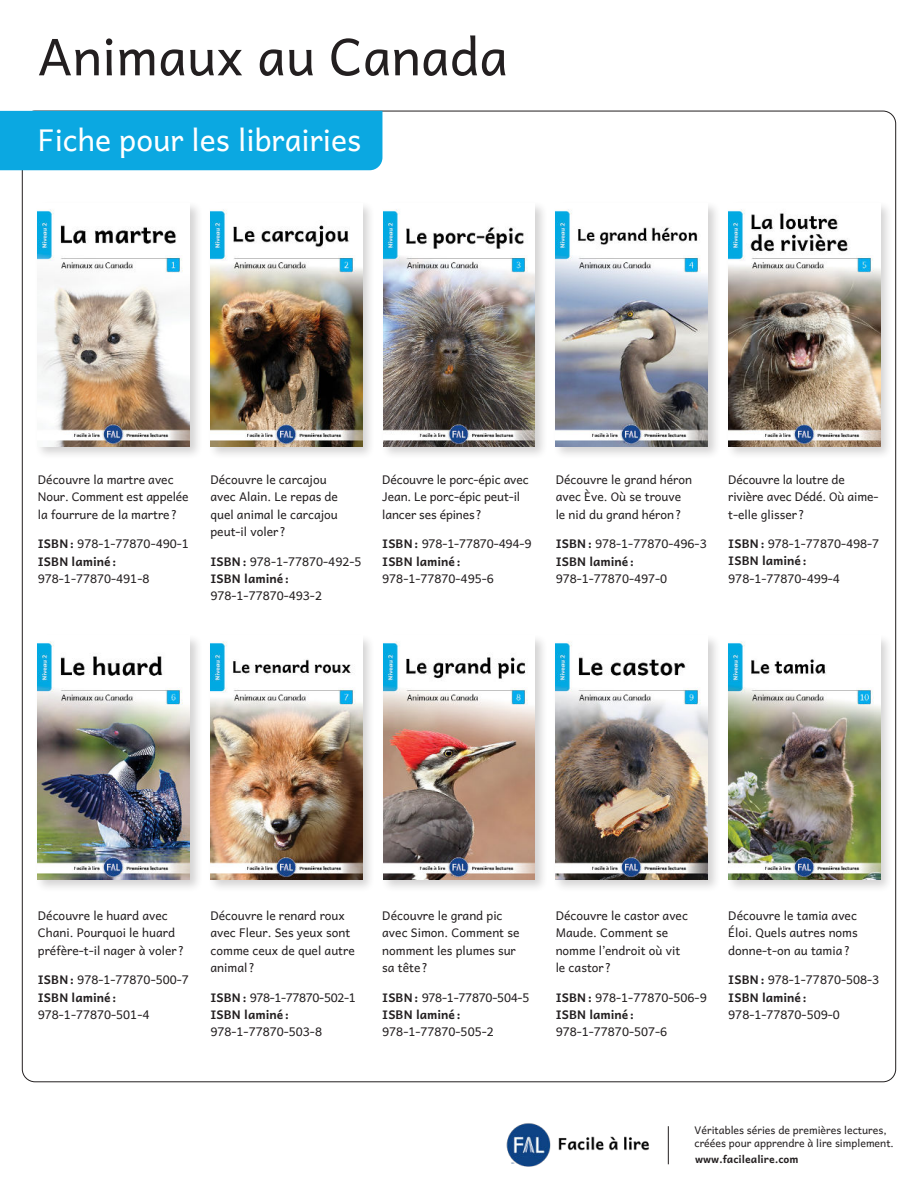
<style>
.page{position:relative;width:918px;height:1188px;background:#fff}
.page>*{position:absolute;margin:0;border:0;box-sizing:border-box;transform-origin:0 0}
.t1{font:51px "Andika New Basic";color:#231f20}
.t2{font:30px "Andika New Basic";color:#fff}
.t3{font:12px/17.4px "Andika New Basic";color:#231f20}
.t4{font:12px/17.4px "Andika New Basic";letter-spacing:-.03em;color:#231f20}
.t5{font:12px/17.4px "Andika New Basic";letter-spacing:-.02em;color:#231f20}
.t6{font:10.5px/12.6px "Andika New Basic";color:#231f20}
.t7{font:700 10.5px "Andika New Basic";color:#231f20}
.s1{font-weight:700}
</style>
<div class="page">
<div style="left:0;top:111px;width:382px;height:59px;background:#0ba8e1"></div>
<div style="left:35px;top:201px;width:168px;height:259px;background:#231f20;opacity:.2"></div>
<img style="left:38px;top:203px;width:152px;height:244px">
<div style="left:35px;top:633px;width:168px;height:259px;background:#231f20;opacity:.2"></div>
<img style="left:38px;top:636px;width:152px;height:243px">
<div style="left:208px;top:201px;width:168px;height:259px;background:#231f20;opacity:.2"></div>
<img style="left:210px;top:203px;width:152px;height:244px">
<div style="left:208px;top:633px;width:168px;height:259px;background:#231f20;opacity:.2"></div>
<img style="left:210px;top:636px;width:152px;height:243px">
<div style="left:380px;top:201px;width:168px;height:259px;background:#231f20;opacity:.2"></div>
<img style="left:383px;top:203px;width:152px;height:244px">
<div style="left:380px;top:633px;width:168px;height:259px;background:#231f20;opacity:.2"></div>
<img style="left:383px;top:636px;width:152px;height:243px">
<div style="left:553px;top:201px;width:168px;height:259px;background:#231f20;opacity:.2"></div>
<img style="left:556px;top:203px;width:152px;height:244px">
<div style="left:553px;top:633px;width:168px;height:259px;background:#231f20;opacity:.2"></div>
<img style="left:556px;top:636px;width:152px;height:243px">
<div style="left:726px;top:201px;width:168px;height:259px;background:#231f20;opacity:.2"></div>
<img style="left:728px;top:203px;width:152px;height:244px">
<div style="left:726px;top:633px;width:168px;height:259px;background:#231f20;opacity:.2"></div>
<img style="left:728px;top:636px;width:152px;height:243px">
<img style="left:506px;top:1123px;width:162px;height:44px">
<hr style="left:668px;top:1126px;width:1px;height:38px;background:#231f20">
<h1 class="t1" style="left:38px;top:31px;width:472px">Animaux au Canada</h1>
<h2 class="t2" style="left:38px;top:124px;width:325px">Fiche pour les librairies</h2>
<p class="t3" style="left:38px;top:471px;width:152px">Découvre la martre avec<br>Nour. Comment est appelée la fourrure de la martre ?</p>
<p class="t3" style="left:38px;top:536px;width:153px"><span class="s1">ISBN :</span> 978-1-77870-490-1<br><span class="s1">ISBN laminé :</span></p>
<p class="t3" style="left:38px;top:570px;width:113px">978-1-77870-491-8</p>
<p class="t3" style="left:210px;top:471px;width:129px">Découvre le carcajou avec Alain. Le repas de quel animal le carcajou peut-il voler ?</p>
<p class="t3" style="left:210px;top:553px;width:153px"><span class="s1">ISBN :</span> 978-1-77870-492-5<br><span class="s1">ISBN laminé :</span></p>
<p class="t3" style="left:210px;top:588px;width:113px">978-1-77870-493-2</p>
<p class="t3" style="left:382px;top:471px;width:148px">Découvre le porc-épic avec<br>Jean. Le porc-épic peut-il lancer ses épines ?</p>
<p class="t3" style="left:382px;top:536px;width:151px"><span class="s1">ISBN :</span> 978-1-77870-494-9<br><span class="s1">ISBN laminé :</span></p>
<p class="t3" style="left:382px;top:570px;width:113px">978-1-77870-495-6</p>
<p class="t3" style="left:556px;top:471px;width:138px">Découvre le grand héron avec Ève. Où se trouve le nid du grand héron ?</p>
<p class="t3" style="left:556px;top:536px;width:153px"><span class="s1">ISBN :</span> 978-1-77870-496-3<br><span class="s1">ISBN laminé :</span></p>
<p class="t3" style="left:556px;top:570px;width:113px">978-1-77870-497-0</p>
<p class="t3" style="left:728px;top:471px;width:152px">Découvre la loutre de rivière avec Dédé. Où aime&shy;t-elle glisser ?</p>
<p class="t3" style="left:728px;top:536px;width:153px"><span class="s1">ISBN :</span> 978-1-77870-498-7<br><span class="s1">ISBN laminé :</span></p>
<p class="t3" style="left:728px;top:570px;width:113px">978-1-77870-499-4</p>
<p class="t3" style="left:38px;top:908px;width:148px">Découvre le huard avec<br>Chani. Pourquoi le huard préfère-t-il nager à voler ?</p>
<p class="t3" style="left:38px;top:972px;width:153px"><span class="s1">ISBN :</span> 978-1-77870-500-7<br><span class="s1">ISBN laminé :</span></p>
<p class="t3" style="left:38px;top:1007px;width:113px">978-1-77870-501-4</p>
<p class="t3" style="left:210px;top:908px;width:146px">Découvre le renard roux avec Fleur. Ses yeux sont comme ceux de quel autre animal ?</p>
<p class="t4" style="left:210px;top:989px;width:147px"><span class="s1">ISBN :</span> 978-1-77870-502-1<br><span class="s1">ISBN laminé :</span></p>
<p class="t3" style="left:210px;top:1024px;width:113px">978-1-77870-503-8</p>
<p class="t3" style="left:382px;top:908px;width:139px">Découvre le grand pic avec Simon. Comment se nomment les plumes sur sa tête ?</p>
<p class="t5" style="left:382px;top:989px;width:149px"><span class="s1">ISBN :</span> 978-1-77870-504-5<br><span class="s1">ISBN laminé :</span></p>
<p class="t3" style="left:382px;top:1024px;width:113px">978-1-77870-505-2</p>
<p class="t3" style="left:556px;top:908px;width:134px">Découvre le castor avec<br>Maude. Comment se nomme l’endroit où vit le castor ?</p>
<p class="t3" style="left:556px;top:989px;width:153px"><span class="s1">ISBN :</span> 978-1-77870-506-9<br><span class="s1">ISBN laminé :</span></p>
<p class="t3" style="left:556px;top:1024px;width:113px">978-1-77870-507-6</p>
<p class="t3" style="left:728px;top:908px;width:131px;text-align:justify">Découvre le tamia avec Éloi. Quels autres noms donne-t-on au tamia ?</p>
<p class="t3" style="left:728px;top:972px;width:153px"><span class="s1">ISBN :</span> 978-1-77870-508-3<br><span class="s1">ISBN laminé :</span></p>
<p class="t3" style="left:728px;top:1007px;width:113px">978-1-77870-509-0</p>
<p class="t6" style="left:694px;top:1125px;width:201px">Véritables séries de premières lectures, créées pour apprendre à lire simplement.</p>
<p class="t7" style="left:695px;top:1154px;width:105px">www.facilealire.com</p>
</div>
